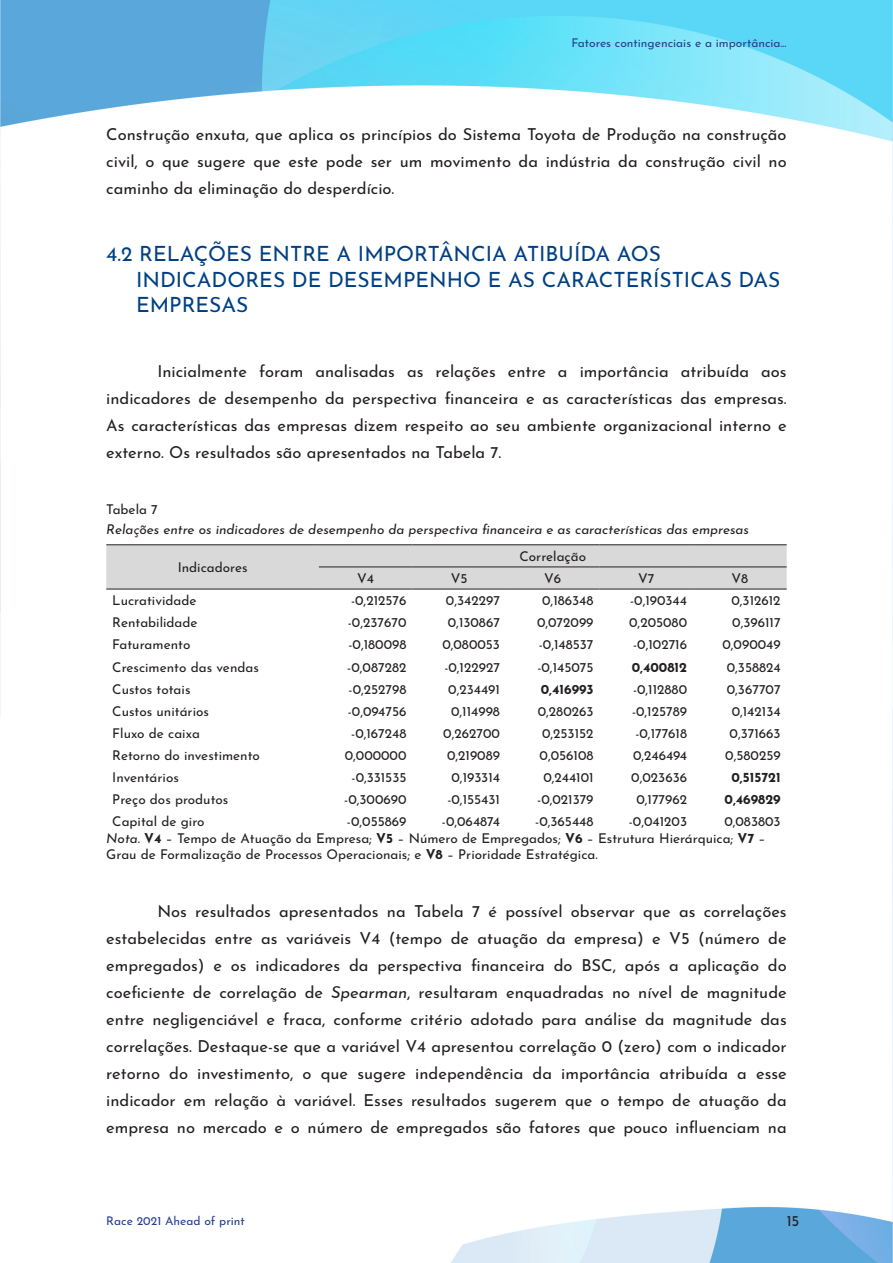
<style>
.page{position:relative;width:893px;height:1263px;background:#fff}
.page>*{position:absolute;margin:0;border:0;box-sizing:border-box;transform-origin:0 0}
.título_2{font:21px/25.2px "Josefin Sans";color:#004082}
.Texto{font:16.5px/27px "Josefin Sans";color:#231f20;text-align:justify}
.t1{font:15px "Josefin Sans";color:#231f20}
.legendas_quadros__ta{font:13.5px/16.2px "Josefin Sans";color:#231f20}
.legendas_quadros__ta-2{font:italic 13.5px "Josefin Sans";color:#231f20}
.legendas_quadros__ta-3{font:700 13.5px "Josefin Sans";color:#231f20}
.t2{font:12px "Josefin Sans";color:#253f8e}
.s1{font-style:italic}
.s2{font-weight:700}
</style>
<div class="page">
<img style="left:0;top:0;width:893px;height:1262px">
<div style="left:106px;top:545px;width:681px;height:44px;background:#d9d9d9"></div>
<svg style="left:106px;top:590px;width:681px;height:242px"></svg>
<hr style="left:106px;top:544px;width:213px;height:1px;background:#231f20">
<hr style="left:106px;top:589px;width:213px;height:1px;background:#231f20">
<hr style="left:319px;top:544px;width:93px;height:1px;background:#231f20">
<hr style="left:412px;top:544px;width:94px;height:1px;background:#231f20">
<hr style="left:506px;top:544px;width:94px;height:1px;background:#231f20">
<hr style="left:600px;top:544px;width:93px;height:1px;background:#231f20">
<hr style="left:693px;top:544px;width:94px;height:1px;background:#231f20">
<hr style="left:319px;top:566px;width:93px;height:1px;background:#231f20">
<hr style="left:412px;top:566px;width:94px;height:1px;background:#231f20">
<hr style="left:506px;top:566px;width:94px;height:1px;background:#231f20">
<hr style="left:600px;top:566px;width:93px;height:1px;background:#231f20">
<hr style="left:693px;top:566px;width:94px;height:1px;background:#231f20">
<hr style="left:319px;top:589px;width:93px;height:1px;background:#231f20">
<hr style="left:412px;top:589px;width:94px;height:1px;background:#231f20">
<hr style="left:506px;top:589px;width:94px;height:1px;background:#231f20">
<hr style="left:600px;top:589px;width:93px;height:1px;background:#231f20">
<hr style="left:693px;top:589px;width:94px;height:1px;background:#231f20">
<p class="t2" style="left:571px;top:33px;width:217px">Fatores contingenciais e a importância...</p>
<p class="Texto" style="left:106px;top:119px;width:682px">Construção enxuta, que aplica os princípios do Sistema Toyota de Produção na construção civil, o que sugere que este pode ser um movimento da indústria da construção civil no caminho da eliminação do desperdício.</p>
<p class="título_2" style="left:136px;top:239px;width:646px;text-indent:-30px">4.2 RELAÇÕES ENTRE A IMPORTÂNCIA ATIBUÍDA AOS<br>INDICADORES DE DESEMPENHO E AS CARACTERÍSTICAS DAS<br>EMPRESAS</p>
<p class="Texto" style="left:106px;top:355px;width:682px;text-indent:51px">Inicialmente foram analisadas as relações entre a importância atribuída aos indicadores de desempenho da perspectiva financeira e as características das empresas.<br>As características das empresas dizem respeito ao seu ambiente organizacional interno e externo. Os resultados são apresentados na Tabela 7.</p>
<p class="legendas_quadros__ta" style="left:106px;top:499px;width:53px">Tabela 7</p>
<p class="legendas_quadros__ta-2" style="left:106px;top:518px;width:644px">Relações entre os indicadores de desempenho da perspectiva financeira e as características das empresas</p>
<p class="legendas_quadros__ta" style="left:178px;top:557px;width:71px">Indicadores</p>
<p class="legendas_quadros__ta" style="left:520px;top:546px;width:68px">Correlação</p>
<p class="legendas_quadros__ta" style="left:357px;top:569px;width:18px">V4</p>
<p class="legendas_quadros__ta" style="left:451px;top:569px;width:18px">V5</p>
<p class="legendas_quadros__ta" style="left:544px;top:569px;width:19px">V6</p>
<p class="legendas_quadros__ta" style="left:638px;top:569px;width:18px">V7</p>
<p class="legendas_quadros__ta" style="left:731px;top:569px;width:18px">V8</p>
<p class="legendas_quadros__ta" style="left:112px;top:591px;width:86px">Lucratividade</p>
<p class="legendas_quadros__ta" style="left:351px;top:591px;width:57px">-0,212576</p>
<p class="legendas_quadros__ta" style="left:446px;top:591px;width:56px">0,342297</p>
<p class="legendas_quadros__ta" style="left:542px;top:591px;width:53px">0,186348</p>
<p class="legendas_quadros__ta" style="left:630px;top:591px;width:58px">-0,190344</p>
<p class="legendas_quadros__ta" style="left:731px;top:591px;width:51px">0,312612</p>
<p class="legendas_quadros__ta" style="left:112px;top:613px;width:87px">Rentabilidade</p>
<p class="legendas_quadros__ta" style="left:348px;top:613px;width:60px">-0,237670</p>
<p class="legendas_quadros__ta" style="left:448px;top:613px;width:54px">0,130867</p>
<p class="legendas_quadros__ta" style="left:537px;top:613px;width:58px">0,072099</p>
<p class="legendas_quadros__ta" style="left:629px;top:613px;width:59px">0,205080</p>
<p class="legendas_quadros__ta" style="left:732px;top:613px;width:50px">0,396117</p>
<p class="legendas_quadros__ta" style="left:112px;top:635px;width:80px">Faturamento</p>
<p class="legendas_quadros__ta" style="left:348px;top:635px;width:59px">-0,180098</p>
<p class="legendas_quadros__ta" style="left:442px;top:635px;width:59px">0,080053</p>
<p class="legendas_quadros__ta" style="left:539px;top:635px;width:56px">-0,148537</p>
<p class="legendas_quadros__ta" style="left:633px;top:635px;width:55px">-0,102716</p>
<p class="legendas_quadros__ta" style="left:722px;top:635px;width:60px">0,090049</p>
<p class="legendas_quadros__ta" style="left:112px;top:657px;width:148px">Crescimento das vendas</p>
<p class="legendas_quadros__ta" style="left:347px;top:657px;width:61px">-0,087282</p>
<p class="legendas_quadros__ta" style="left:444px;top:657px;width:57px">-0,122927</p>
<p class="legendas_quadros__ta" style="left:537px;top:657px;width:58px">-0,145075</p>
<p class="legendas_quadros__ta-3" style="left:632px;top:655px;width:57px">0,400812</p>
<p class="legendas_quadros__ta" style="left:727px;top:657px;width:55px">0,358824</p>
<p class="legendas_quadros__ta" style="left:112px;top:679px;width:80px">Custos totais</p>
<p class="legendas_quadros__ta" style="left:349px;top:679px;width:59px">-0,252798</p>
<p class="legendas_quadros__ta" style="left:448px;top:679px;width:53px">0,234491</p>
<p class="legendas_quadros__ta-3" style="left:541px;top:677px;width:54px">0,416993</p>
<p class="legendas_quadros__ta" style="left:633px;top:679px;width:56px">-0,112880</p>
<p class="legendas_quadros__ta" style="left:727px;top:679px;width:55px">0,367707</p>
<p class="legendas_quadros__ta" style="left:112px;top:701px;width:98px">Custos unitários</p>
<p class="legendas_quadros__ta" style="left:348px;top:701px;width:60px">-0,094756</p>
<p class="legendas_quadros__ta" style="left:451px;top:701px;width:50px">0,114998</p>
<p class="legendas_quadros__ta" style="left:538px;top:701px;width:57px">0,280263</p>
<p class="legendas_quadros__ta" style="left:632px;top:701px;width:57px">-0,125789</p>
<p class="legendas_quadros__ta" style="left:732px;top:701px;width:50px">0,142134</p>
<p class="legendas_quadros__ta" style="left:112px;top:723px;width:89px">Fluxo de caixa</p>
<p class="legendas_quadros__ta" style="left:351px;top:723px;width:57px">-0,167248</p>
<p class="legendas_quadros__ta" style="left:443px;top:723px;width:58px">0,262700</p>
<p class="legendas_quadros__ta" style="left:542px;top:723px;width:53px">0,253152</p>
<p class="legendas_quadros__ta" style="left:635px;top:723px;width:53px">-0,177618</p>
<p class="legendas_quadros__ta" style="left:730px;top:723px;width:53px">0,371663</p>
<p class="legendas_quadros__ta" style="left:112px;top:746px;width:149px">Retorno do investimento</p>
<p class="legendas_quadros__ta" style="left:345px;top:746px;width:63px">0,000000</p>
<p class="legendas_quadros__ta" style="left:447px;top:746px;width:54px">0,219089</p>
<p class="legendas_quadros__ta" style="left:540px;top:746px;width:55px">0,056108</p>
<p class="legendas_quadros__ta" style="left:633px;top:746px;width:56px">0,246494</p>
<p class="legendas_quadros__ta" style="left:725px;top:746px;width:57px">0,580259</p>
<p class="legendas_quadros__ta" style="left:112px;top:768px;width:68px">Inventários</p>
<p class="legendas_quadros__ta" style="left:352px;top:768px;width:56px">-0,331535</p>
<p class="legendas_quadros__ta" style="left:452px;top:768px;width:50px">0,193314</p>
<p class="legendas_quadros__ta" style="left:543px;top:768px;width:52px">0,244101</p>
<p class="legendas_quadros__ta" style="left:631px;top:768px;width:57px">0,023636</p>
<p class="legendas_quadros__ta-3" style="left:731px;top:765px;width:51px">0,515721</p>
<p class="legendas_quadros__ta" style="left:112px;top:790px;width:118px">Preço dos produtos</p>
<p class="legendas_quadros__ta" style="left:344px;top:790px;width:64px">-0,300690</p>
<p class="legendas_quadros__ta" style="left:447px;top:790px;width:54px">-0,155431</p>
<p class="legendas_quadros__ta" style="left:537px;top:790px;width:58px">-0,021379</p>
<p class="legendas_quadros__ta" style="left:636px;top:790px;width:52px">0,177962</p>
<p class="legendas_quadros__ta-3" style="left:725px;top:787px;width:58px">0,469829</p>
<p class="legendas_quadros__ta" style="left:112px;top:812px;width:94px">Capital de giro</p>
<p class="legendas_quadros__ta" style="left:347px;top:812px;width:61px">-0,055869</p>
<p class="legendas_quadros__ta" style="left:442px;top:812px;width:60px">-0,064874</p>
<p class="legendas_quadros__ta" style="left:535px;top:812px;width:60px">-0,365448</p>
<p class="legendas_quadros__ta" style="left:629px;top:812px;width:60px">-0,041203</p>
<p class="legendas_quadros__ta" style="left:724px;top:812px;width:58px">0,083803</p>
<p class="legendas_quadros__ta" style="left:106px;top:828px;width:661px"><span class="s1">Nota.</span> <span class="s2">V4</span> – Tempo de Atuação da Empresa; <span class="s2">V5</span> – Número de Empregados; <span class="s2">V6</span> – Estrutura Hierárquica; <span class="s2">V7</span> –<br>Grau de Formalização de Processos Operacionais; e <span class="s2">V8</span> – Prioridade Estratégica.</p>
<p class="Texto" style="left:106px;top:896px;width:682px;text-indent:51px">Nos resultados apresentados na Tabela 7 é possível observar que as correlações estabelecidas entre as variáveis V4 (tempo de atuação da empresa) e V5 (número de empregados) e os indicadores da perspectiva financeira do BSC, após a aplicação do coeficiente de correlação de <span class="s1">Spearman</span>, resultaram enquadradas no nível de magnitude entre negligenciável e fraca, conforme critério adotado para análise da magnitude das correlações. Destaque-se que a variável V4 apresentou correlação 0 (zero) com o indicador retorno do investimento, o que sugere independência da importância atribuída a esse indicador em relação à variável. Esses resultados sugerem que o tempo de atuação da empresa no mercado e o número de empregados são fatores que pouco influenciam na</p>
<p class="t2" style="left:106px;top:1211px;width:140px">Race 2021 Ahead of print</p>
<p class="t1" style="left:787px;top:1208px;width:14px">15</p>
</div>
